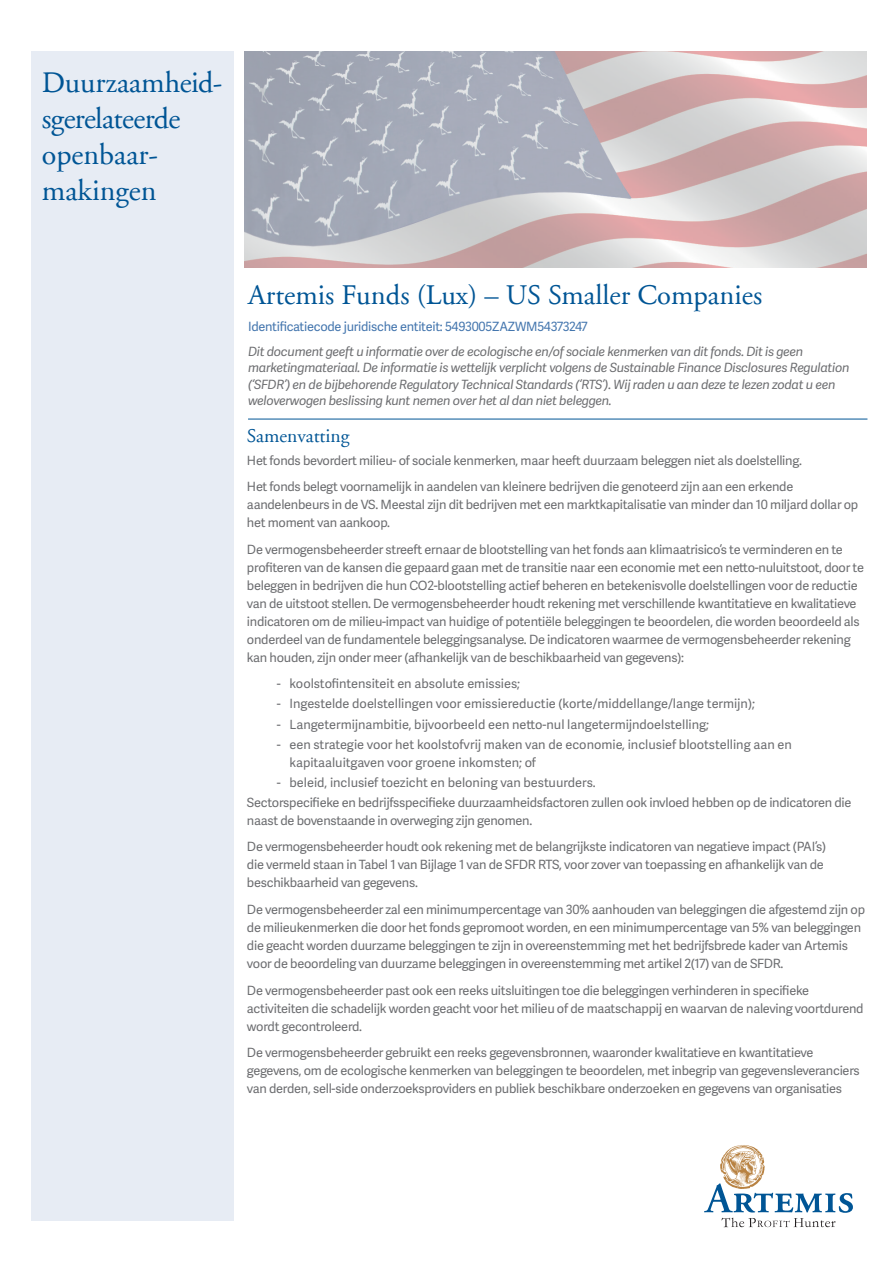
<style>
.page{position:relative;width:893px;height:1263px;background:#fff}
.page>*{position:absolute;margin:0;border:0;box-sizing:border-box;transform-origin:0 0}
.t1{font:30px/36px "Adobe Garamond";color:#005595}
.t2{font:28.5px "Adobe Garamond";color:#005595}
.t3{font:19.5px "Adobe Garamond";color:#005595}
.t4{font:12.75px/18px "Adelle Sans";letter-spacing:-.02em;color:#6c6d70}
.t5{font:italic 12.75px/16.5px "Adelle Sans";letter-spacing:-.02em;color:#6c6d70}
.t6{font:12.75px/18px "Adelle Sans";color:#6c6d70}
.t7{font:12.75px "Adelle Sans";letter-spacing:-.02em;color:#4476ae}
</style>
<div class="page">
<div style="left:31px;top:51px;width:203px;height:1169px;background:#e7ecf4"></div>
<svg style="left:704px;top:1145px;width:149px;height:82px"></svg>
<img style="left:244px;top:51px;width:623px;height:217px">
<hr style="left:248px;top:419px;width:619px;height:1px;background:#005595">
<h1 class="t1" style="left:42px;top:65px;width:182px">Duurzaamheid&shy;sgerelateerde openbaar&shy;makingen</h1>
<h2 class="t2" style="left:248px;top:280px;width:516px">Artemis Funds (Lux) – US Smaller Companies</h2>
<p class="t7" style="left:248px;top:317px;width:341px">Identificatiecode juridische entiteit: 5493005ZAZWM54373247</p>
<p class="t5" style="left:248px;top:343px;width:603px">Dit document geeft u informatie over de ecologische en/of sociale kenmerken van dit fonds. Dit is geen marketingmateriaal. De informatie is wettelijk verplicht volgens de Sustainable Finance Disclosures Regulation (‘SFDR’) en de bijbehorende Regulatory Technical Standards (‘RTS’). Wij raden u aan deze te lezen zodat u een weloverwogen beslissing kunt nemen over het al dan niet beleggen.</p>
<h3 class="t3" style="left:247px;top:426px;width:104px">Samenvatting</h3>
<p class="t4" style="left:247px;top:446px;width:556px;line-height:26.5px">Het fonds bevordert milieu- of sociale kenmerken, maar heeft duurzaam beleggen niet als doelstelling.<br>Het fonds belegt voornamelijk in aandelen van kleinere bedrijven die genoteerd zijn aan een erkende</p>
<p class="t4" style="left:247px;top:495px;width:613px">aandelenbeurs in de VS. Meestal zijn dit bedrijven met een marktkapitalisatie van minder dan 10 miljard dollar op het moment van aankoop.</p>
<p class="t4" style="left:247px;top:540px;width:618px">De vermogensbeheerder streeft ernaar de blootstelling van het fonds aan klimaatrisico’s te verminderen en te profiteren van de kansen die gepaard gaan met de transitie naar een economie met een netto-nuluitstoot, door te beleggen in bedrijven die hun CO2-blootstelling actief beheren en betekenisvolle doelstellingen voor de reductie van de uitstoot stellen. De vermogensbeheerder houdt rekening met verschillende kwantitatieve en kwalitatieve indicatoren om de milieu-impact van huidige of potentiële beleggingen te beoordelen, die worden beoordeeld als onderdeel van de fundamentele beleggingsanalyse. De indicatoren waarmee de vermogensbeheerder rekening kan houden, zijn onder meer (afhankelijk van de beschikbaarheid van gegevens):</p>
<p class="t6" style="left:277px;top:674px;width:245px">- koolstofintensiteit en absolute emissies;</p>
<p class="t6" style="left:277px;top:694px;width:480px">- Ingestelde doelstellingen voor emissiereductie (korte/middellange/lange termijn);</p>
<p class="t6" style="left:277px;top:715px;width:434px">- Langetermijnambitie, bijvoorbeeld een netto-nul langetermijndoelstelling;</p>
<p class="t6" style="left:289px;top:735px;width:504px;text-indent:-13px">- een strategie voor het koolstofvrij maken van de economie, inclusief blootstelling aan en kapitaaluitgaven voor groene inkomsten; of</p>
<p class="t4" style="left:247px;top:772px;width:606px;line-height:20.1px;text-indent:30px">- beleid, inclusief toezicht en beloning van bestuurders.<br>Sectorspecifieke en bedrijfsspecifieke duurzaamheidsfactoren zullen ook invloed hebben op de indicatoren die</p>
<p class="t4" style="left:247px;top:807px;width:581px;line-height:26.5px">naast de bovenstaande in overweging zijn genomen.<br>De vermogensbeheerder houdt ook rekening met de belangrijkste indicatoren van negatieve impact (PAI’s)</p>
<p class="t4" style="left:247px;top:855px;width:578px">die vermeld staan in Tabel 1 van Bijlage 1 van de SFDR RTS, voor zover van toepassing en afhankelijk van de beschikbaarheid van gegevens.</p>
<p class="t4" style="left:247px;top:900px;width:620px">De vermogensbeheerder zal een minimumpercentage van 30% aanhouden van beleggingen die afgestemd zijn op de milieukenmerken die door het fonds gepromoot worden, en een minimumpercentage van 5% van beleggingen die geacht worden duurzame beleggingen te zijn in overeenstemming met het bedrijfsbrede kader van Artemis voor de beoordeling van duurzame beleggingen in overeenstemming met artikel 2(17) van de SFDR.</p>
<p class="t4" style="left:247px;top:980px;width:618px">De vermogensbeheerder past ook een reeks uitsluitingen toe die beleggingen verhinderen in specifieke activiteiten die schadelijk worden geacht voor het milieu of de maatschappij en waarvan de naleving voortdurend wordt gecontroleerd.</p>
<p class="t4" style="left:247px;top:1043px;width:614px">De vermogensbeheerder gebruikt een reeks gegevensbronnen, waaronder kwalitatieve en kwantitatieve gegevens, om de ecologische kenmerken van beleggingen te beoordelen, met inbegrip van gegevensleveranciers van derden, sell-side onderzoeksproviders en publiek beschikbare onderzoeken en gegevens van organisaties</p>
</div>
